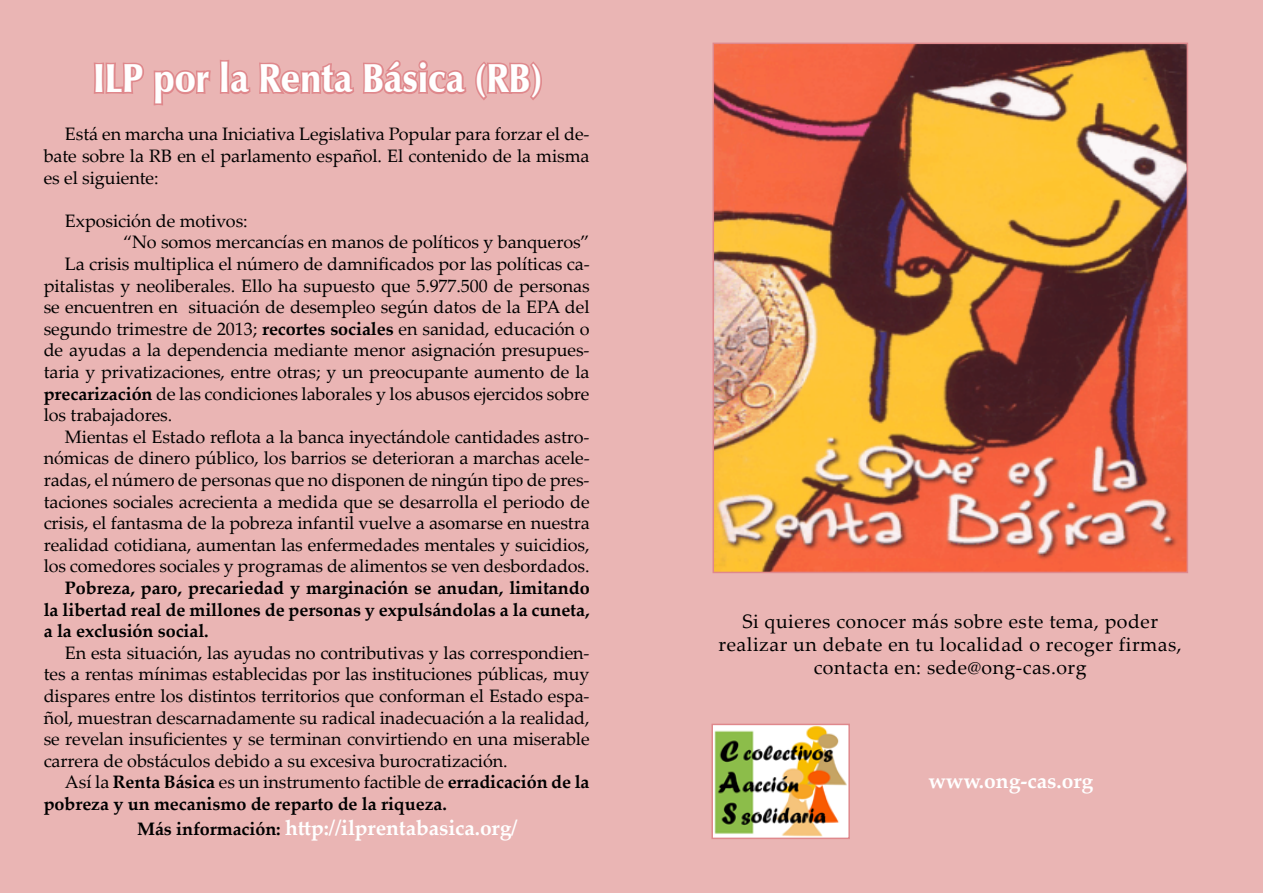
<style>
.page{position:relative;width:1263px;height:893px;background:#eab5b4}
.page>*{position:absolute;margin:0;border:0;box-sizing:border-box;transform-origin:0 0}
.t1{font:900 40.5px "Zapf Humanist 601 BT";color:#fff;scale:.89 1}
.t2{font:700 21px "Palatino Linotype";letter-spacing:-.005em;color:#fff}
.t3{font:19.5px/23.4px "Palatino Linotype";letter-spacing:.025em;color:#000;text-align:center}
.t4{font:18px/21.6px "Palatino Linotype";letter-spacing:-.005em;color:#000;text-align:justify}
.t5{font:700 18px/21.6px "Palatino Linotype";letter-spacing:-.005em;color:#000;text-align:justify}
.s1{font-weight:700}
.s2{font-weight:400}
.s3{font-size:18px;color:#000}
</style>
<div class="page">
<img style="left:715px;top:46px;width:470px;height:524px">
<div style="left:712px;top:43px;width:476px;height:530px;border:2px solid #df888c"></div>
<svg style="left:94px;top:62px;width:50px;height:32px"></svg>
<svg style="left:153px;top:60px;width:389px;height:46px"></svg>
<img style="left:714px;top:727px;width:133px;height:109px">
<div style="left:711px;top:724px;width:139px;height:115px;border:2px solid #df888c"></div>
<h1 class="t1" style="left:93px;top:53px;width:506px">ILP por la Renta Básica (RB)</h1>
<p class="t4" style="left:44px;top:123px;width:547px;text-indent:21px">Está en marcha una Iniciativa Legislativa Popular para forzar el de&shy;bate sobre la RB en el parlamento español. El contenido de la misma es el siguiente:</p>
<p class="t4" style="left:65px;top:209px;width:184px">Exposición de motivos:</p>
<p class="t4" style="left:123px;top:231px;width:468px">“No somos mercancías en manos de políticos y banqueros”</p>
<p class="t4" style="left:65px;top:252px;width:526px">La crisis multiplica el número de damnificados por las políticas ca-</p>
<p class="t4" style="left:44px;top:274px;width:547px">pitalistas y neoliberales. Ello ha supuesto que 5.977.500 de personas</p>
<p class="t4" style="left:44px;top:296px;width:547px">se encuentren en situación de desempleo según datos de la EPA del</p>
<p class="t4" style="left:44px;top:317px;width:547px">segundo trimestre de 2013; <span class="s1">recortes sociales</span> en sanidad, educación o</p>
<p class="t4" style="left:44px;top:339px;width:547px">de ayudas a la dependencia mediante menor asignación presupues-</p>
<p class="t4" style="left:44px;top:360px;width:547px">taria y privatizaciones, entre otras; y un preocupante aumento de la</p>
<p class="t4" style="left:44px;top:382px;width:547px"><span class="s1">precarización</span> de las condiciones laborales y los abusos ejercidos sobre</p>
<p class="t4" style="left:44px;top:404px;width:130px">los trabajadores.</p>
<p class="t4" style="left:65px;top:425px;width:526px">Mientas el Estado reflota a la banca inyectándole cantidades astro-</p>
<p class="t4" style="left:44px;top:447px;width:547px">nómicas de dinero público, los barrios se deterioran a marchas acele-</p>
<p class="t4" style="left:44px;top:468px;width:547px">radas, el número de personas que no disponen de ningún tipo de pres-</p>
<p class="t4" style="left:44px;top:490px;width:547px">taciones sociales acrecienta a medida que se desarrolla el periodo de</p>
<p class="t4" style="left:44px;top:512px;width:547px">crisis, el fantasma de la pobreza infantil vuelve a asomarse en nuestra</p>
<p class="t4" style="left:44px;top:533px;width:547px">realidad cotidiana, aumentan las enfermedades mentales y suicidios,</p>
<p class="t4" style="left:44px;top:555px;width:547px">los comedores sociales y programas de alimentos se ven desbordados.</p>
<p class="t5" style="left:44px;top:576px;width:547px;text-indent:21px">Pobreza, paro, precariedad y marginación se anudan, limitando la libertad real de millones de personas y expulsándolas a la cuneta, a la exclusión social.</p>
<p class="t4" style="left:44px;top:641px;width:547px;text-indent:21px">En esta situación, las ayudas no contributivas y las correspondien&shy;tes a rentas mínimas establecidas por las instituciones públicas, muy dispares entre los distintos territorios que conforman el Estado espa&shy;ñol, muestran descarnadamente su radical inadecuación a la realidad, se revelan insuficientes y se terminan convirtiendo en una miserable carrera de obstáculos debido a su excesiva burocratización.</p>
<p class="t5" style="left:44px;top:771px;width:547px;text-indent:21px"><span class="s2">Así la</span> Renta Básica <span class="s2">es un instrumento factible de</span> erradicación de la pobreza y un mecanismo de reparto de la riqueza.</p>
<p class="t2" style="left:137px;top:813px;width:382px"><span class="s3">Más información:</span> http://ilprentabasica.org/</p>
<p class="t3" style="left:719px;top:609px;width:465px">Si quieres conocer más sobre este tema, poder realizar un debate en tu localidad o recoger firmas, contacta en: sede@ong-cas.org</p>
<p class="t2" style="left:928px;top:766px;width:166px">www.ong-cas.org</p>
</div>
